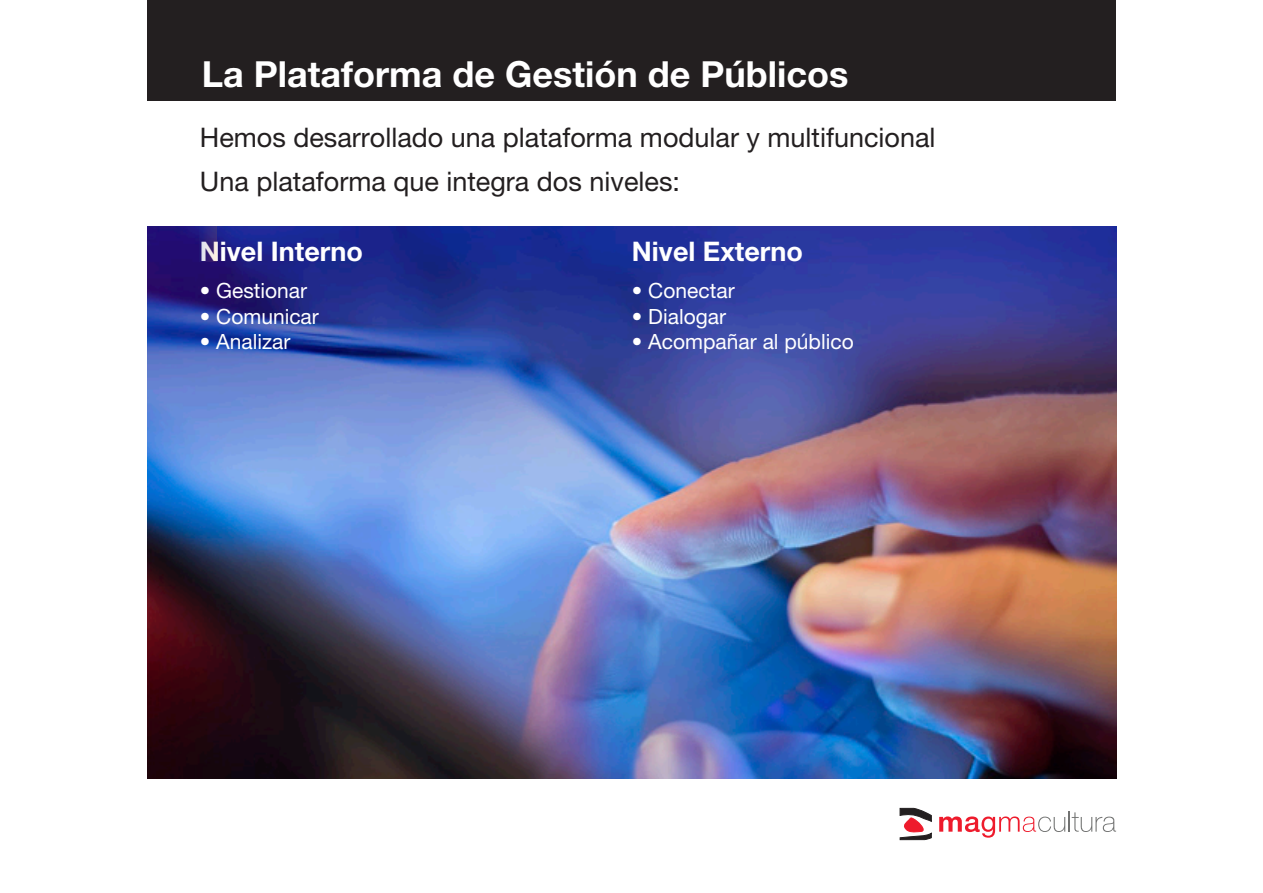
<style>
.page{position:relative;width:1263px;height:893px;background:#fff}
.page>*{position:absolute;margin:0;border:0;box-sizing:border-box;transform-origin:0 0}
.t1{font:700 36px "Helvetica Neue LT Pro";color:#fff}
.t2{font:27px "Helvetica Neue LT Pro";color:#231f20}
.t3{font:700 27px "Helvetica Neue LT Pro";color:#fff}
.t4{font:21px "Helvetica Neue LT Pro";color:#fff}
</style>
<div class="page">
<svg style="left:939px;top:811px;width:177px;height:27px"></svg>
<svg style="left:899px;top:808px;width:33px;height:32px"></svg>
<div style="left:148px;top:0;width:968px;height:101px;background:#231f20"></div>
<img style="left:148px;top:226px;width:968px;height:552px">
<svg style="left:200px;top:226px;width:17px;height:35px"></svg>
<p class="t1" style="left:202px;top:52px;width:648px">La Plataforma de Gestión de Públicos</p>
<p class="t2" style="left:200px;top:121px;width:737px">Hemos desarrollado una plataforma modular y multifuncional</p>
<p class="t2" style="left:200px;top:166px;width:482px">Una plataforma que integra dos niveles:</p>
<p class="t3" style="left:200px;top:235px;width:164px">Nivel Interno</p>
<p class="t4" style="left:200px;top:278px;width:109px">• Gestionar</p>
<p class="t4" style="left:200px;top:304px;width:121px">• Comunicar</p>
<p class="t4" style="left:200px;top:329px;width:92px">• Analizar</p>
<p class="t3" style="left:632px;top:235px;width:172px">Nivel Externo</p>
<p class="t4" style="left:632px;top:278px;width:104px">• Conectar</p>
<p class="t4" style="left:632px;top:304px;width:96px">• Dialogar</p>
<p class="t4" style="left:632px;top:329px;width:223px">• Acompañar al público</p>
</div>
